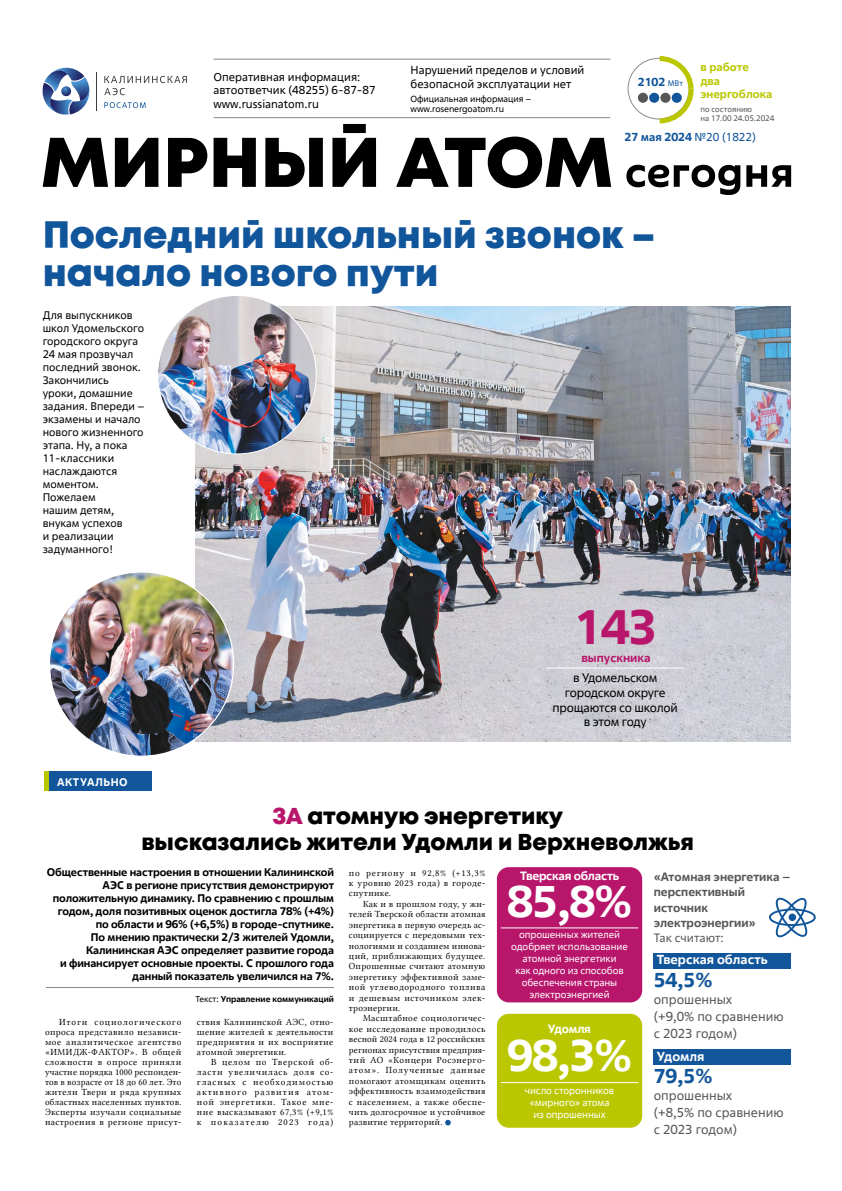
<style>
.page{position:relative;width:842px;height:1191px;background:#fff}
.page>*{position:absolute;margin:0;border:0;box-sizing:border-box;transform-origin:0 0}
.t1{font:700 48px "Rosatom";color:#b8166b}
.t2{font:700 44px "Rosatom";color:#fff}
.t3{font:38px/38.4px "Mont Heavy DEMO";color:#11559b}
.t4{font:800 23px/26.4px "Mont";color:#000;text-align:center}
.t5{font:700 20px "Rosatom";color:#11559b}
.t6{font:13px/17px "Rosatom";color:#575756}
.t7{font:700 13px "Rosatom";color:#fff}
.t8{font:12.4px/14.9px "Rosatom";letter-spacing:-.02em;color:#000;text-align:center}
.t9{font:700 12px/15px "Rosatom";color:#575756}
.t10{font:700 12px "Rosatom";letter-spacing:-.02em;color:#fff}
.t11{font:12px "Rosatom";color:#575756}
.t12{font:700 12px "Rosatom";color:#b8166b}
.t13{font:11.5px/13.8px "Rosatom";color:#000}
.t14{font:700 11.5px "Rosatom";color:#11559b}
.t15{font:700 11.5px/13.8px "Rosatom";color:#bac700}
.t16{font:700 11px/13px "Rosatom";letter-spacing:-.01em;color:#000;text-align:right}
.t17{font:11px/13px "Rosatom";color:#000}
.t18{font:700 11px "Rosatom";letter-spacing:.04em;color:#fff}
.t19{font:10px/12px "Rosatom";letter-spacing:-.01em;color:#fff;text-align:center}
.t20{font:9.5px/10.4px "Lin Libertine";letter-spacing:.04em;color:#000;text-align:justify}
.t21{font:9px/10.8px "Rosatom";letter-spacing:-.01em;color:#000}
.t22{font:700 8.5px "Rosatom";color:#000}
.t23{font:8px/9.6px "Rosatom";color:#575756}
.s1{font-weight:400;font-size:8px}
.s2{font-weight:400}
.s3{color:#b8166b}
</style>
<div class="page">
<img style="left:195px;top:307px;width:596px;height:434px">
<div style="left:497px;top:867px;width:145px;height:135px;background:#b8166b;border-radius:12px"></div>
<hr style="left:546px;top:667px;width:138px;height:1px;background:#fff">
<div style="left:497px;top:1013px;width:145px;height:114px;background:#bac700;border-radius:12px"></div>
<hr style="left:501px;top:1082px;width:137px;height:1px;background:#fff">
<hr style="left:501px;top:927px;width:137px;height:1px;background:#fff">
<svg style="left:626px;top:165px;width:114px;height:30px"></svg>
<svg style="left:746px;top:165px;width:45px;height:22px"></svg>
<svg style="left:43px;top:138px;width:65px;height:49px"></svg>
<svg style="left:115px;top:138px;width:43px;height:49px"></svg>
<svg style="left:168px;top:138px;width:39px;height:49px"></svg>
<svg style="left:214px;top:138px;width:42px;height:49px"></svg>
<svg style="left:265px;top:138px;width:58px;height:49px"></svg>
<svg style="left:332px;top:124px;width:44px;height:63px"></svg>
<svg style="left:396px;top:137px;width:215px;height:51px"></svg>
<hr style="left:214px;top:59px;width:396px;height:1px;background:#878787">
<hr style="left:214px;top:117px;width:396px;height:1px;background:#878787">
<hr style="left:97px;top:72px;width:1px;height:38px;background:#3c3c3b">
<svg style="left:104px;top:76px;width:83px;height:19px"></svg>
<svg style="left:104px;top:102px;width:42px;height:6px"></svg>
<svg style="left:43px;top:68px;width:47px;height:46px"></svg>
<svg style="left:660px;top:56px;width:34px;height:67px"></svg>
<div style="left:638px;top:93px;width:10px;height:10px;background:#575756;border-radius:50%"></div>
<div style="left:649px;top:93px;width:10px;height:10px;background:#11559b;border-radius:50%"></div>
<div style="left:660px;top:93px;width:10px;height:10px;background:#575756;border-radius:50%"></div>
<div style="left:672px;top:93px;width:10px;height:10px;background:#11559b;border-radius:50%"></div>
<svg style="left:445px;top:1119px;width:6px;height:6px"></svg>
<hr style="left:46px;top:987px;width:288px;height:1px;background:#878787">
<div style="left:49px;top:771px;width:103px;height:20px;background:#11559b"></div>
<div style="left:44px;top:771px;width:5px;height:20px;background:#bac700"></div>
<div style="left:654px;top:953px;width:137px;height:15px;background:#11559b"></div>
<div style="left:654px;top:1049px;width:137px;height:15px;background:#11559b"></div>
<svg style="left:769px;top:897px;width:47px;height:40px"></svg>
<div style="left:789px;top:913px;width:7px;height:8px;background:#11559b;border-radius:50%"></div>
<img style="left:158px;top:295px;width:158px;height:159px;border-radius:79px">
<img style="left:49px;top:572px;width:185px;height:184px;border-radius:92px">
<p class="t13" style="left:213px;top:70px;width:164px">Оперативная информация: автоответчик (48255) 6-87-87 www.russianatom.ru</p>
<p class="t13" style="left:410px;top:63px;width:175px">Нарушений пределов и условий безопасной эксплуатации нет</p>
<p class="t21" style="left:410px;top:93px;width:122px">Официальная информация – www.rosenergoatom.ru</p>
<p class="t14" style="left:638px;top:74px;width:47px">2102 <span class="s1">МВт</span></p>
<p class="t15" style="left:700px;top:60px;width:73px">в работе<br>два энергоблока</p>
<p class="t23" style="left:700px;top:104px;width:75px">по состоянию<br>на 17.00 24.05.2024</p>
<p class="t14" style="left:625px;top:129px;width:133px">27 мая 2024 <span class="s2">№20 (1822)</span></p>
<h3 class="t3" style="left:43px;top:217px;width:614px">Последний школьный звонок – начало нового пути</h3>
<p class="t17" style="left:43px;top:308px;width:104px">Для выпускников школ Удомельского городского округа<br>24 мая прозвучал последний звонок.<br>Закончились уроки, домашние задания. Впереди – экзамены и начало нового жизненного этапа. Ну, а пока<br>11‑ классники наслаждаются моментом.<br>Пожелаем<br>нашим детям, внукам успехов<br>и реализации задуманного!</p>
<p class="t18" style="left:57px;top:775px;width:72px">АКТУАЛЬНО</p>
<h1 class="t1" style="left:574px;top:596px;width:85px">143</h1>
<p class="t12" style="left:581px;top:650px;width:71px">выпускника</p>
<h3 class="t8" style="left:553px;top:670px;width:127px">в Удомельском городском округе прощаются со школой в этом году</h3>
<h3 class="t4" style="left:141px;top:802px;width:554px"><span class="s3">ЗА</span> атомную энергетику<br>высказались жители Удомли и Верхневолжья</h3>
<p class="t16" style="left:47px;top:865px;width:289px">Общественные настроения в отношении Калининской АЭС в регионе присутствия демонстрируют положительную динамику. По сравнению с прошлым годом, доля позитивных оценок достигла 78% (+4%) по области и 96% (+6,5%) в городе-спутнике.<br>По мнению практически 2/3 жителей Удомли, Калининская АЭС определяет развитие города<br>и финансирует основные проекты. С прошлого года данный показатель увеличился на 7%.</p>
<p class="t22" style="left:195px;top:994px;width:140px"><span class="s2">Текст:</span> Управление коммуникаций</p>
<p class="t20" style="left:45px;top:1017px;width:138px;line-height:10px;text-indent:14px">Итоги социологического опроса представило независи&shy;мое аналитическое агентство «ИМИДЖ-ФАКТОР». В общей сложности в опросе приняли участие порядка 1000 респонден&shy;тов в возрасте от 18 до 60 лет. Это жители Твери и ряда крупных областных населенных пунктов.<br>Эксперты изучали социальные настроения в регионе присут-</p>
<p class="t20" style="left:197px;top:1017px;width:138px;line-height:10px">ствия Калининской АЭС, отно&shy;шение жителей к деятельности предприятия и их восприятие атомной энергетики.</p>
<p class="t20" style="left:197px;top:1057px;width:138px;line-height:10px;text-indent:14px">В целом по Тверской об&shy;ласти увеличилась доля со&shy;гласных с необходимостью активного развития атом&shy;ной энергетики. Такое мне&shy;ние высказывают 67,3% (+9,1% к показателю 2023 года)</p>
<p class="t20" style="left:349px;top:867px;width:138px">по региону и 92,8% (+13,3% к уровню 2023 года) в городе&shy;спутнике.</p>
<p class="t20" style="left:349px;top:898px;width:138px;text-indent:14px">Как и в прошлом году, у жи&shy;телей Тверской области атомная энергетика в первую очередь ас&shy;социируется с передовыми тех&shy;нологиями и созданием иннова&shy;ций, приближающих будущее.<br>Опрошенные считают атомную энергетику эффективной заме&shy;ной углеводородного топлива и дешевым источником элек&shy;троэнергии.</p>
<p class="t20" style="left:349px;top:1013px;width:138px;text-indent:14px">Масштабное социологичес&shy;кое исследование проводилось весной 2024 года в 12 российских регионах присутствия предприя&shy;тий АО «Концерн Росэнерго&shy;атом». Полученные данные помогают атомщикам оценить эффективность взаимодействия с населением, а также обеспе&shy;чить долгосрочное и устойчивое развитие территорий.</p>
<p class="t10" style="left:520px;top:867px;width:100px">Тверская область</p>
<h2 class="t2" style="left:507px;top:873px;width:126px">85,8%</h2>
<p class="t19" style="left:511px;top:928px;width:118px">опрошенных жителей одобряет использование атомной энергетики<br>как одного из способов обеспечения страны электроэнергией</p>
<p class="t10" style="left:548px;top:1021px;width:44px">Удомля</p>
<h2 class="t2" style="left:507px;top:1026px;width:126px">98,3%</h2>
<p class="t19" style="left:525px;top:1084px;width:91px">число сторонников «мирного» атома из опрошенных</p>
<p class="t9" style="left:654px;top:869px;width:138px">«Атомная энергетика – перспективный источник электроэнергии»</p>
<p class="t11" style="left:654px;top:930px;width:72px">Так считают:</p>
<h3 class="t7" style="left:657px;top:951px;width:113px">Тверская область</h3>
<h3 class="t5" style="left:654px;top:967px;width:60px">54,5%</h3>
<h3 class="t6" style="left:654px;top:990px;width:131px">опрошенных<br>(+9,0% по сравнению с 2023 годом)</h3>
<h3 class="t7" style="left:657px;top:1047px;width:49px">Удомля</h3>
<h3 class="t5" style="left:654px;top:1063px;width:60px">79,5%</h3>
<h3 class="t6" style="left:654px;top:1087px;width:131px">опрошенных<br>(+8,5% по сравнению с 2023 годом)</h3>
</div>
